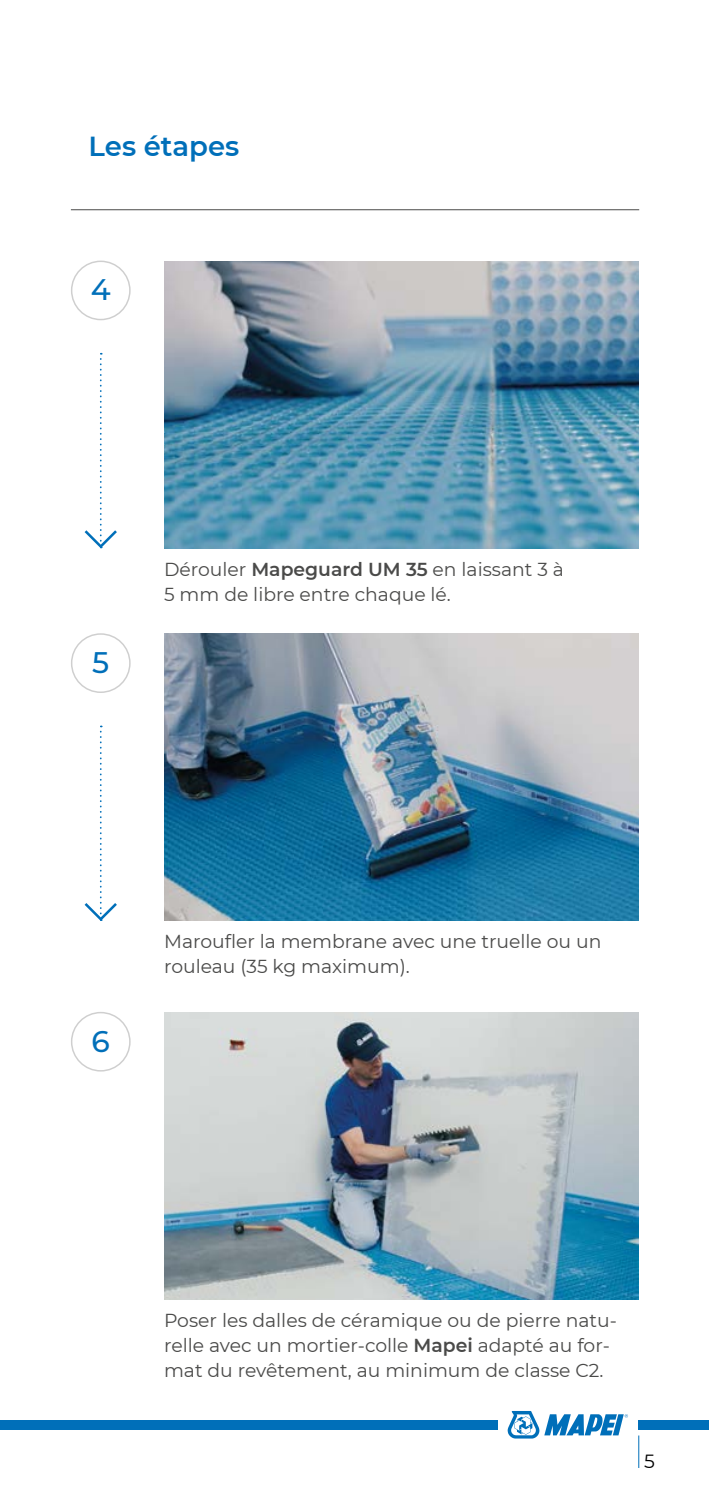
<style>
.page{position:relative;width:709px;height:1489px;background:#fff}
.page>*{position:absolute;margin:0;border:0;box-sizing:border-box;transform-origin:0 0}
.t1{font:500 29.75px "Montserrat";color:#006fb9}
.t2{font:600 27.5px "Montserrat";color:#006fb9}
.t3{font:19px "Montserrat";color:#000}
.t4{font:18.75px/25px "Montserrat";color:#4a4a49}
.s1{font-weight:600}
</style>
<div class="page">
<svg style="left:507px;top:1411px;width:121px;height:27px"></svg>
<div style="left:0;top:1419px;width:497px;height:10px;background:#006fb9"></div>
<div style="left:638px;top:1419px;width:71px;height:10px;background:#006fb9"></div>
<hr style="left:638px;top:1435px;width:1px;height:32px;background:#006fb9">
<hr style="left:71px;top:209px;width:568px;height:1px;background:#4a4a49">
<img style="left:164px;top:261px;width:474px;height:287px">
<div style="left:71px;top:260px;width:60px;height:60px;border:1px solid #cfcfcf;border-radius:50%"></div>
<svg style="left:85px;top:353px;width:32px;height:195px"></svg>
<img style="left:164px;top:633px;width:474px;height:287px">
<div style="left:71px;top:633px;width:60px;height:60px;border:1px solid #cfcfcf;border-radius:50%"></div>
<svg style="left:85px;top:725px;width:32px;height:195px"></svg>
<img style="left:164px;top:1012px;width:474px;height:287px">
<div style="left:71px;top:1011px;width:60px;height:60px;border:1px solid #cfcfcf;border-radius:50%"></div>
<h2 class="t2" style="left:89px;top:127px;width:152px">Les étapes</h2>
<h1 class="t1" style="left:91px;top:269px;width:21px">4</h1>
<h1 class="t1" style="left:92px;top:641px;width:19px">5</h1>
<p class="t4" style="left:164px;top:555px;width:401px">Dérouler <span class="s1">Mapeguard UM 35</span> en laissant 3 à<br>5 mm de libre entre chaque lé.</p>
<h1 class="t1" style="left:92px;top:1020px;width:20px">6</h1>
<p class="t4" style="left:164px;top:928px;width:439px">Maroufler la membrane avec une truelle ou un rouleau (35 kg maximum).</p>
<p class="t4" style="left:164px;top:1307px;width:454px">Poser les dalles de céramique ou de pierre natu&shy;relle avec un mortier-colle <span class="s1">Mapei</span> adapté au for&shy;mat du revêtement, au minimum de classe C2.</p>
<p class="t3" style="left:644px;top:1447px;width:12px">5</p>
</div>
